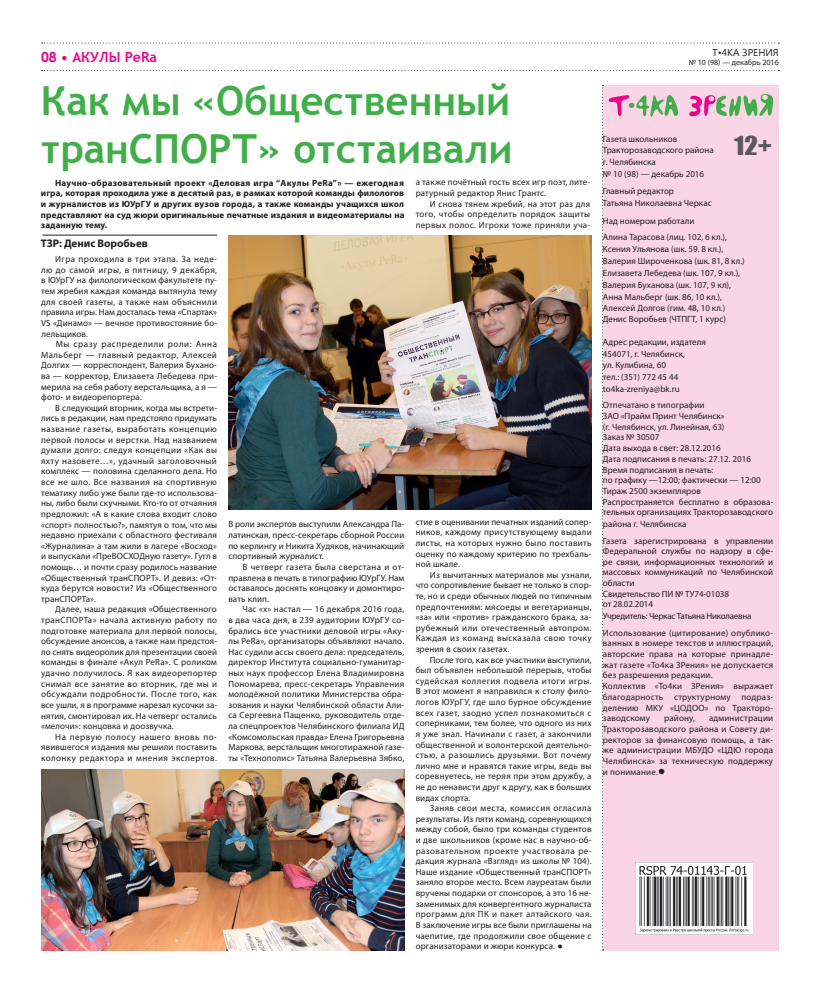
<style>
.page{position:relative;width:820px;height:993px;background:#fff}
.page>*{position:absolute;margin:0;border:0;box-sizing:border-box;transform-origin:0 0}
.t1{font:700 40px/48px "Trebuchet MS";color:#40ae49}
.t2{font:24px "Impact";color:#5a5a5d;scale:1.11 1}
.t3{font:700 14px "Trebuchet MS";color:#ed028c}
.t4{font:700 11px "Myriad Pro";color:#231f20}
.t5{font:10px "Segoe UI";color:#231f20}
.t6{font:9px/10.6px "Myriad Pro";letter-spacing:.005em;color:#231f20;text-align:justify}
.t7{font:700 9px/10.6px "Myriad Pro";letter-spacing:.015em;color:#231f20;text-align:justify}
.t8{font:8px "Myriad Pro";color:#231f20}
.s1{font-family:"Century Gothic"}
.s2{font-family:"Palatino Linotype";font-weight:700}
</style>
<div class="page">
<svg style="left:42px;top:43px;width:737px;height:1px"></svg>
<svg style="left:42px;top:70px;width:737px;height:1px"></svg>
<div style="left:602px;top:85px;width:176px;height:865px;background:#fad5e5"></div>
<svg style="left:602px;top:85px;width:77px;height:865px"></svg>
<svg style="left:689px;top:94px;width:85px;height:23px"></svg>
<hr style="left:42px;top:234px;width:175px;height:1px;background:#231f20">
<img style="left:634px;top:862px;width:118px;height:72px">
<img style="left:41px;top:769px;width:363px;height:181px">
<img style="left:228px;top:235px;width:363px;height:274px">
<h3 class="t3" style="left:41px;top:49px;width:117px"><span class="s1">08</span> • Акулы PеRа</h3>
<h1 class="t1" style="left:41px;top:76px;width:470px">Как мы «Общественный транСПО</h1>
<h1 class="t1" style="left:208px;top:124px;width:305px">РТ» отстаивали</h1>
<p class="t7" style="left:41px;top:177px;width:365px;text-indent:14px">Научно-образовательный проект «Деловая игра “Акулы PeRa”» — ежегодная игра, которая проходила уже в десятый раз, в рамках которой команды филологов и журналистов из ЮУрГУ и других вузов города, а также команды учащихся школ представляют на суд жюри оригинальные печатные издания и видеоматериалы на заданную тему.</p>
<p class="t6" style="left:415px;top:177px;width:176px">а также почётный гость всех игр поэт, лите&shy;ратурный редактор Янис Грантс.</p>
<p class="t6" style="left:415px;top:198px;width:176px;text-indent:14px">И снова тянем жребий, на этот раз для того, чтобы определить порядок защиты первых полос. Игроки тоже приняли уча-</p>
<p class="t4" style="left:41px;top:236px;width:109px">ТЗР: Денис Воробьев</p>
<p class="t6" style="left:41px;top:254px;width:177px;text-indent:14px">Игра проходила в три этапа. За неде&shy;лю до самой игры, в пятницу, 9 декабря, в ЮУрГУ на филологическом факультете пу&shy;тем жребия каждая команда вытянула тему для своей газеты, а также нам объяснили правила игры. Нам досталась тема «Спартак» VS «Динамо» — вечное противостояние бо&shy;лельщиков.</p>
<p class="t6" style="left:41px;top:338px;width:177px;text-indent:15px">Мы сразу распределили роли: Анна Мальберг — главный редактор, Алексей Долгих — корреспондент, Валерия Бухано&shy;ва — корректор, Елизавета Лебедева при&shy;мерила на себя работу верстальщика, а я — фото- и видеорепортера.</p>
<p class="t6" style="left:41px;top:402px;width:177px;text-indent:14px">В следующий вторник, когда мы встрети&shy;лись в редакции, нам предстояло придумать название газеты, выработать концепцию первой полосы и верстки. Над названием думали долго: следуя концепции «Как вы яхту назовете…», удачный заголовочный комплекс — половина сделанного дела. Но все не шло. Все названия на спортивную тематику либо уже были где-то использова&shy;ны, либо были скучными. Кто-то от отчаяния предложил: «А в какие слова входит слово «спорт» полностью?», памятуя о том, что мы недавно приехали с областного фестиваля «Журналина» а там жили в лагере «Восход» и выпускали «ПреВОСХОДную газету». Гугл в помощь… и почти сразу родилось название «Общественный транСПОРТ». И девиз: «От&shy;куда берутся новости? Из «Общественного транСПОРТа».</p>
<p class="t6" style="left:41px;top:603px;width:177px;text-indent:14px">Далее, наша редакция «Общественного транСПОРТа» начала активную работу по подготовке материала для первой полосы, обсуждение анонсов, а также нам предстоя&shy;ло снять видеоролик для презентации своей команды в финале «Акул PeRa». С роликом удачно получилось. Я как видеорепортер снимал все занятие во вторник, где мы и обсуждали подробности. После того, как все ушли, я в программе нарезал кусочки за&shy;нятия, смонтировал их. На четверг остались «мелочи»: концовка и доозвучка.</p>
<p class="t6" style="left:41px;top:731px;width:177px;text-indent:14px">На первую полосу нашего вновь по&shy;явившегося издания мы решили поставить колонку редактора и мнения экспертов.</p>
<p class="t6" style="left:228px;top:519px;width:177px">В роли экспертов выступили Александра Па&shy;латинская, пресс-секретарь сборной России по керлингу и Никита Худяков, начинающий спортивный журналист.</p>
<p class="t6" style="left:228px;top:561px;width:177px;text-indent:14px">В четверг газета была сверстана и от&shy;правлена в печать в типографию ЮУрГУ. Нам оставалось доснять концовку и домонтиро&shy;вать клип.</p>
<p class="t6" style="left:228px;top:603px;width:177px;text-indent:14px">Час «х» настал — 16 декабря 2016 года, в два часа дня, в 239 аудитории ЮУрГУ со&shy;брались все участники деловой игры «Аку&shy;лы PeRa», организаторы объявляют начало.<br>Нас судили ассы своего дела: председатель, директор Института социально-гуманитар&shy;ных наук профессор Елена Владимировна Пономарева, пресс-секретарь Управления молодёжной политики Министерства обра&shy;зования и науки Челябинской области Али&shy;са Сергеевна Пащенко, руководитель отде&shy;ла спецпроектов Челябинского филиала ИД «Комсомольская правда» Елена Григорьевна Маркова, верстальщик многотиражной газе&shy;ты «Технополис» Татьяна Валерьевна Зябко,</p>
<p class="t6" style="left:415px;top:516px;width:177px">стие в оценивании печатных изданий сопер&shy;ников, каждому присутствующему выдали листы, на которых нужно было поставить оценку по каждому критерию по трехбаль&shy;ной шкале.</p>
<p class="t6" style="left:415px;top:569px;width:177px;text-indent:14px">Из вычитанных материалов мы узнали, что сопротивление бывает не только в спор&shy;те, но и среди обычных людей по типичным предпочтениям: мясоеды и вегетарианцы, «за» или «против» гражданского брака, за&shy;рубежный или отечественный автопром.<br>Каждая из команд высказала свою точку зрения в своих газетах.</p>
<p class="t6" style="left:415px;top:654px;width:177px;text-indent:14px">После того, как все участники выступили, был объявлен небольшой перерыв, чтобы судейская коллегия подвела итоги игры.<br>В этот момент я направился к столу фило&shy;логов ЮУрГУ, где шло бурное обсуждение всех газет, заодно успел познакомиться с соперниками, тем более, что одного из них я уже знал. Начинали с газет, а закончили общественной и волонтерской деятельно&shy;стью, а разошлись друзьями. Вот почему лично мне и нравятся такие игры, ведь вы соревнуетесь, не теряя при этом дружбу, а не до ненависти друг к другу, как в больших видах спорта.</p>
<p class="t6" style="left:415px;top:802px;width:177px;text-indent:14px">Заняв свои места, комиссия огласила результаты. Из пяти команд, соревнующихся между собой, было три команды студентов и две школьников (кроме нас в научно-об&shy;разовательном проекте участвовала ре&shy;дакция журнала «Взгляд» из школы № 104).<br>Наше издание «Общественный транСПОРТ» заняло второе место. Всем лауреатам были вручены подарки от спонсоров, а это 16 не&shy;заменимых для конвергентного журналиста программ для ПК и пакет алтайского чая.<br>В заключение игры все были приглашены на чаепитие, где продолжили свое общение с организаторами и жюри конкурса. <span class="s2">●</span></p>
<p class="t5" style="left:712px;top:45px;width:68px">Т•4КА ЗРЕНИЯ</p>
<p class="t8" style="left:688px;top:57px;width:91px">№ 10 (98) — декабрь 2016</p>
<h2 class="t2" style="left:733px;top:127px;width:35px">12+</h2>
<p class="t6" style="left:602px;top:133px;width:112px;line-height:11.6px;text-align:left">Газета школьников<br>Тракторозаводского района г. Челябинска<br>№ 10 (98) — декабрь 2016</p>
<p class="t6" style="left:602px;top:185px;width:110px;line-height:11.6px">Главный редактор<br>Татьяна Николаевна Черкас</p>
<p class="t6" style="left:602px;top:212px;width:126px;line-height:16.7px">Над номером работали<br>Алина Тарасова (лиц. 102, 6 кл.),</p>
<p class="t6" style="left:602px;top:243px;width:143px;line-height:12px;text-align:left">Ксения Ульянова (шк. 59. 8 кл.), Валерия Широченкова (шк. 81, 8 кл.)<br>Елизавета Лебедева (шк. 107, 9 кл.), Валерия Буханова (шк. 107, 9 кл), Анна Мальберг (шк. 86, 10 кл.),</p>
<p class="t6" style="left:602px;top:302px;width:124px">Алексей Долгов (гим. 48, 10 кл.)<br>Денис Воробьев (ЧТПГТ, 1 курс)</p>
<p class="t6" style="left:602px;top:336px;width:104px;line-height:11.6px;text-align:left">Адрес редакции, издателя<br>454071, г. Челябинск,<br>ул. Кулибина, 60<br>тел.: (351) 772 45 44 to4ka-zreniya@bk.ru</p>
<p class="t6" style="left:602px;top:399px;width:172px;text-align:left">Отпечатано в типографии<br>ЗАО «Прайм Принт Челябинск»<br>(г. Челябинск, ул. Линейная, 63)<br>Заказ № 30507<br>Дата выхода в свет: 28.12.2016<br>Дата подписания в печать: 27.12. 2016<br>Время подписания в печать:<br>по графику —12:00; фактически — 12:00<br>Тираж 2500 экземпляров<br>Распространяется бесплатно в образова&shy;тельных организациях Тракторозаводского</p>
<p class="t6" style="left:602px;top:515px;width:172px;line-height:16.6px">района г. Челябинска<br>Газета зарегистрирована в управлении</p>
<p class="t6" style="left:602px;top:545px;width:172px;text-align:left">Федеральной службы по надзору в сфе&shy;ре связи, информационных технологий и массовых коммуникаций по Челябинской области<br>Свидетельство ПИ № ТУ74-01038<br>от 28.02.2014</p>
<p class="t6" style="left:602px;top:607px;width:172px;line-height:16.7px">Учредитель: Черкас Татьяна Николаевна<br>Использование (цитирование) опублико-</p>
<p class="t6" style="left:602px;top:637px;width:172px;text-align:left">ванных в номере текстов и иллюстраций, авторские права на которые принадле&shy;жат газете «То4ка ЗРения» не допускается без разрешения редакции.<br>Коллектив «То4ки ЗРения» выражает благодарность структурному подраз&shy;делению МКУ «ЦОДОО» по Тракторо&shy;заводскому</p>
<p class="t6" style="left:663px;top:712px;width:32px">району,</p>
<p class="t6" style="left:602px;top:712px;width:172px;text-indent:106px">администрации Тракторозаводского района и Совету ди&shy;ректоров за финансовую помощь, а так&shy;же администрации МБУДО «ЦДЮ города Челябинска» за техническую поддержку и понимание.●</p>
</div>
